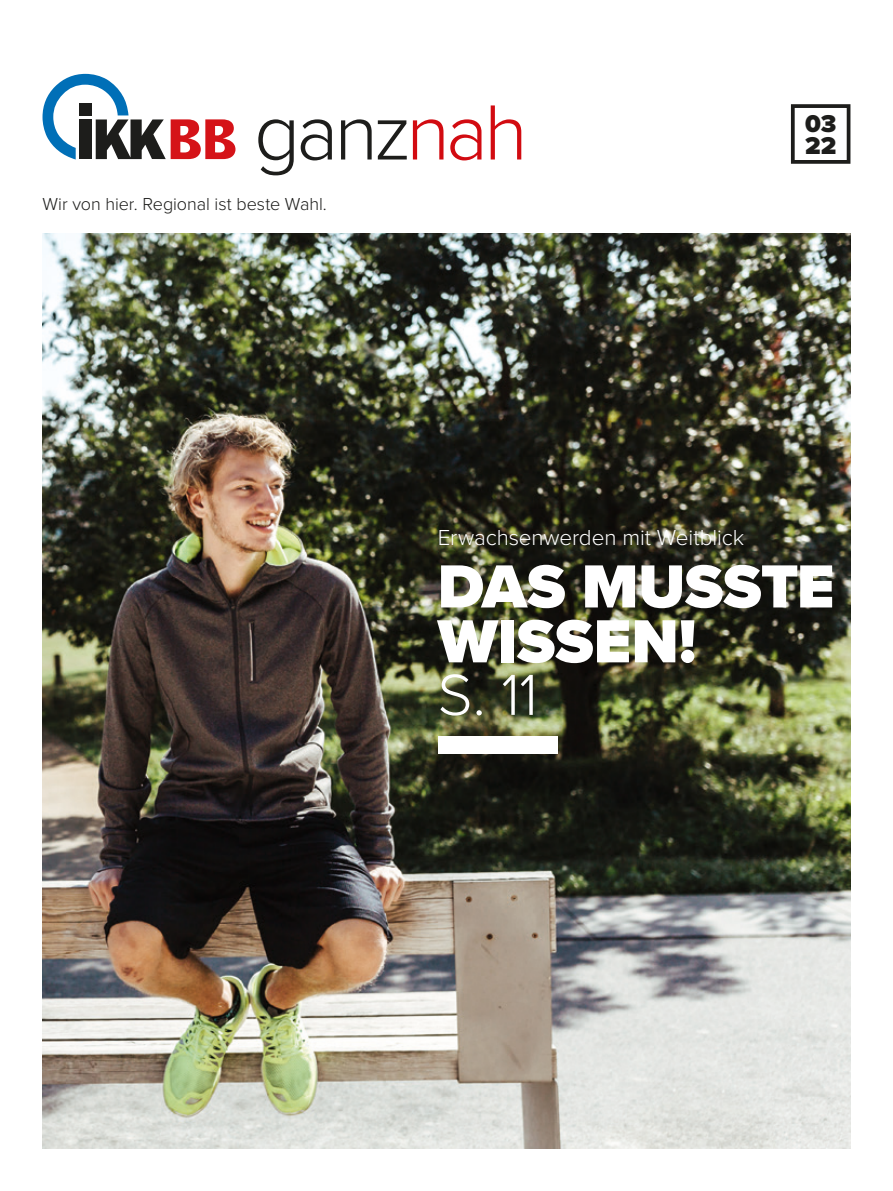
<style>
.page{position:relative;width:893px;height:1191px;background:#fff}
.page>*{position:absolute;margin:0;border:0;box-sizing:border-box;transform-origin:0 0}
.t1{font:300 81px "Proxima Nova";letter-spacing:-.05em;color:#1d1d1b}
.t2{font:900 63px/54.9px "Proxima Nova";letter-spacing:-.005em;color:#fff}
.t3{font:300 60px "Proxima Nova";color:#fff}
.t4{font:900 25.2px/21.9px "Proxima Nova";color:#1d1d1b}
.t5{font:300 22.5px "Proxima Nova";letter-spacing:-.005em;color:#fff}
.t6{font:300 18px "Proxima Nova";letter-spacing:-.005em;color:#1d1d1b}
.s1{color:#d20b11}
</style>
<div class="page">
<img style="left:43px;top:234px;width:807px;height:914px">
<svg style="left:43px;top:74px;width:192px;height:85px"></svg>
<div style="left:791px;top:104px;width:59px;height:60px;border:4px solid #1d1d1b"></div>
<div style="left:438px;top:736px;width:119px;height:17px;background:#fff"></div>
<h1 class="t1" style="left:254px;top:72px;width:275px">ganz<span class="s1">nah</span></h1>
<h3 class="t4" style="left:805px;top:112px;width:33px">03<br>22</h3>
<p class="t6" style="left:43px;top:191px;width:286px">Wir von hier. Regional ist beste Wahl.</p>
<p class="t5" style="left:438px;top:520px;width:308px">Erwachsenwerden mit Weitblick</p>
<h2 class="t2" style="left:438px;top:558px;width:398px">DAS MUSSTE<br>WISSEN!</h2>
<h3 class="t3" style="left:438px;top:650px;width:102px">S. 11</h3>
</div>
